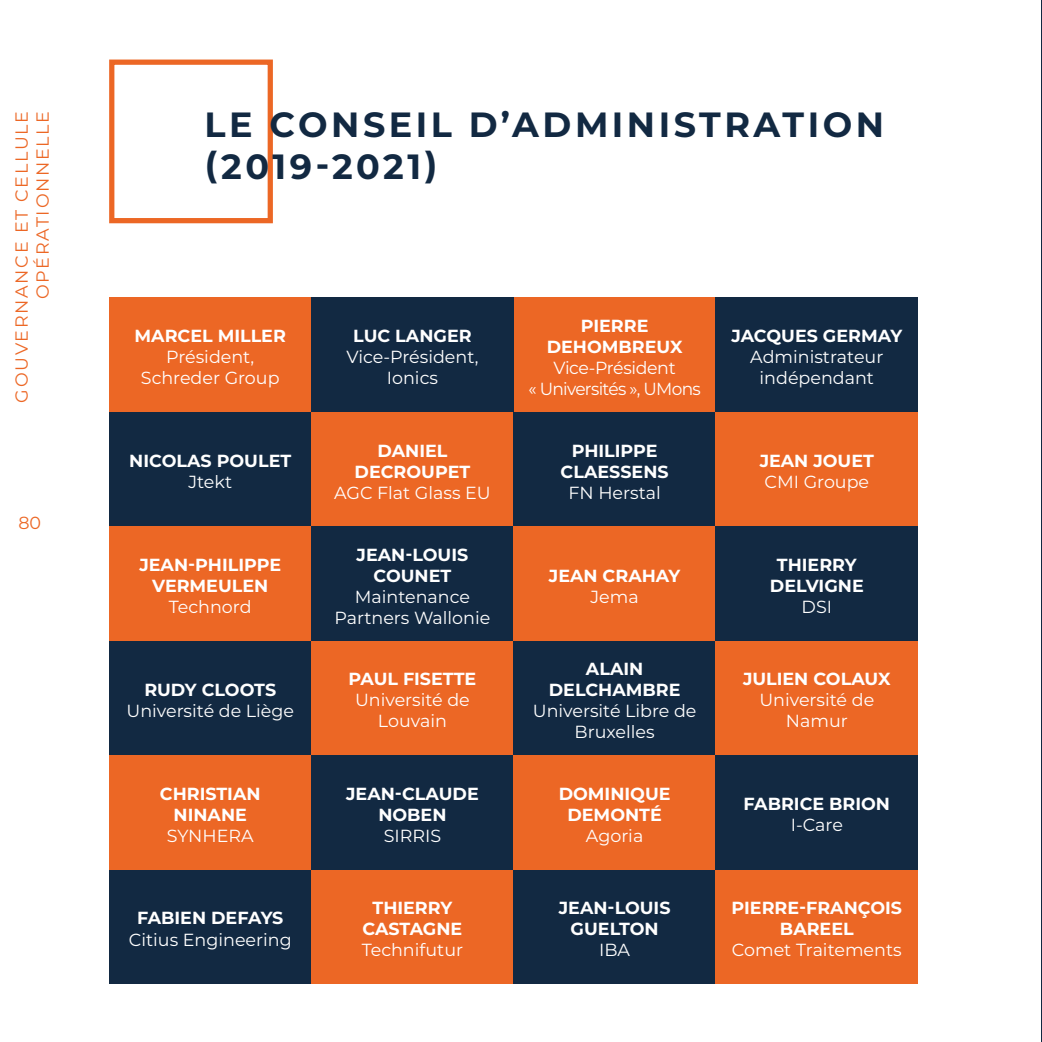
<style>
.page{position:relative;width:1042px;height:1042px;background:#fff}
.page>*{position:absolute;margin:0;border:0;box-sizing:border-box;transform-origin:0 0}
.t1{font:700 35px/42px "Montserrat";letter-spacing:.1em;color:#122942}
.t2{font:700 17.5px/21px "Montserrat";color:#fff;text-align:center}
.t3{font:17.5px/21px "Montserrat";color:#fff;text-align:center}
.t4{font:17.5px/21px "Montserrat";letter-spacing:.1em;color:#ec6725;text-align:right}
.t5{font:17.5px/21px "Montserrat";letter-spacing:-.04em;color:#fff;text-align:center}
</style>
<div class="page">
<hr style="left:1041px;top:0;width:1px;height:1042px;background:#122942">
<div style="left:109px;top:60px;width:164px;height:163px;border:5px solid #ec6725"></div>
<div style="left:109px;top:298px;width:202px;height:114px;background:#ec6725"></div>
<div style="left:513px;top:298px;width:203px;height:114px;background:#ec6725"></div>
<div style="left:311px;top:298px;width:202px;height:114px;background:#122942"></div>
<div style="left:716px;top:298px;width:202px;height:114px;background:#122942"></div>
<div style="left:109px;top:412px;width:202px;height:114px;background:#122942"></div>
<div style="left:109px;top:641px;width:202px;height:114px;background:#122942"></div>
<div style="left:109px;top:869px;width:202px;height:114px;background:#122942"></div>
<div style="left:109px;top:526px;width:202px;height:115px;background:#ec6725"></div>
<div style="left:109px;top:755px;width:202px;height:114px;background:#ec6725"></div>
<div style="left:311px;top:412px;width:202px;height:114px;background:#ec6725"></div>
<div style="left:311px;top:641px;width:202px;height:114px;background:#ec6725"></div>
<div style="left:311px;top:869px;width:202px;height:114px;background:#ec6725"></div>
<div style="left:311px;top:526px;width:202px;height:115px;background:#122942"></div>
<div style="left:311px;top:755px;width:202px;height:114px;background:#122942"></div>
<div style="left:513px;top:412px;width:203px;height:114px;background:#122942"></div>
<div style="left:513px;top:641px;width:203px;height:114px;background:#122942"></div>
<div style="left:513px;top:869px;width:203px;height:114px;background:#122942"></div>
<div style="left:513px;top:526px;width:203px;height:115px;background:#ec6725"></div>
<div style="left:513px;top:755px;width:203px;height:114px;background:#ec6725"></div>
<div style="left:716px;top:412px;width:202px;height:114px;background:#ec6725"></div>
<div style="left:716px;top:641px;width:202px;height:114px;background:#ec6725"></div>
<div style="left:716px;top:869px;width:202px;height:114px;background:#ec6725"></div>
<div style="left:716px;top:526px;width:202px;height:115px;background:#122942"></div>
<div style="left:716px;top:755px;width:202px;height:114px;background:#122942"></div>
<p class="t4" style="left:10px;top:403px;width:293px;rotate:-90deg">GOUVERNANCE ET CELLULE<br>OPÉRATIONNELLE</p>
<p class="t4" style="left:18px;top:512px;width:24px">80</p>
<h1 class="t1" style="left:205px;top:102px;width:681px">LE CONSEIL D’ADMINISTRATION (2019-2021)</h1>
<p class="t2" style="left:135px;top:325px;width:153px">MARCEL MILLER</p>
<p class="t3" style="left:141px;top:346px;width:140px">Président,<br>Schreder Group</p>
<p class="t2" style="left:129px;top:449px;width:163px">NICOLAS POULET</p>
<p class="t3" style="left:188px;top:471px;width:45px">Jtekt</p>
<p class="t2" style="left:139px;top:553px;width:143px">JEAN-PHILIPPE<br>VERMEULEN</p>
<p class="t3" style="left:169px;top:596px;width:84px">Technord</p>
<p class="t2" style="left:144px;top:678px;width:133px">RUDY CLOOTS</p>
<p class="t3" style="left:126px;top:699px;width:169px">Université de Liège</p>
<p class="t2" style="left:160px;top:782px;width:102px">CHRISTIAN<br>NINANE</p>
<p class="t3" style="left:167px;top:824px;width:88px">SYNHERA</p>
<p class="t2" style="left:137px;top:907px;width:148px">FABIEN DEFAYS</p>
<p class="t3" style="left:129px;top:928px;width:164px">Citius Engineering</p>
<p class="t2" style="left:353px;top:325px;width:120px">LUC LANGER</p>
<p class="t3" style="left:346px;top:346px;width:133px">Vice-Président,<br>Ionics</p>
<p class="t2" style="left:355px;top:439px;width:117px">DANIEL<br>DECROUPET</p>
<p class="t3" style="left:334px;top:481px;width:158px">AGC Flat Glass EU</p>
<p class="t2" style="left:357px;top:543px;width:113px">JEAN-LOUIS<br>COUNET</p>
<p class="t3" style="left:334px;top:585px;width:157px">Maintenance<br>Partners Wallonie</p>
<p class="t2" style="left:348px;top:668px;width:129px">PAUL FISETTE</p>
<p class="t3" style="left:355px;top:689px;width:116px">Université de<br>Louvain</p>
<p class="t2" style="left:346px;top:782px;width:134px">JEAN-CLAUDE<br>NOBEN</p>
<p class="t3" style="left:384px;top:824px;width:59px">SIRRIS</p>
<p class="t2" style="left:362px;top:896px;width:101px">THIERRY<br>CASTAGNE</p>
<p class="t3" style="left:362px;top:938px;width:103px">Technifutur</p>
<p class="t2" style="left:547px;top:314px;width:137px">PIERRE<br>DEHOMBREUX</p>
<p class="t5" style="left:528px;top:356px;width:174px">Vice-Président<br>« Universités », UMons</p>
<p class="t2" style="left:560px;top:439px;width:110px">PHILIPPE<br>CLAESSENS</p>
<p class="t3" style="left:568px;top:481px;width:94px">FN Herstal</p>
<p class="t2" style="left:549px;top:564px;width:133px">JEAN CRAHAY</p>
<p class="t3" style="left:590px;top:585px;width:50px">Jema</p>
<p class="t2" style="left:549px;top:657px;width:133px">ALAIN<br>DELCHAMBRE</p>
<p class="t3" style="left:533px;top:699px;width:165px">Université Libre de<br>Bruxelles</p>
<p class="t2" style="left:559px;top:782px;width:113px">DOMINIQUE<br>DEMONTÉ</p>
<p class="t3" style="left:586px;top:824px;width:59px">Agoria</p>
<p class="t2" style="left:559px;top:896px;width:113px">JEAN-LOUIS<br>GUELTON</p>
<p class="t3" style="left:599px;top:938px;width:33px">IBA</p>
<p class="t2" style="left:731px;top:325px;width:172px">JACQUES GERMAY</p>
<p class="t3" style="left:750px;top:346px;width:135px">Administrateur indépendant</p>
<p class="t2" style="left:759px;top:449px;width:116px">JEAN JOUET</p>
<p class="t3" style="left:764px;top:471px;width:106px">CMI Groupe</p>
<p class="t2" style="left:770px;top:553px;width:95px">THIERRY<br>DELVIGNE</p>
<p class="t3" style="left:801px;top:596px;width:32px">DSI</p>
<p class="t2" style="left:743px;top:668px;width:149px">JULIEN COLAUX</p>
<p class="t3" style="left:759px;top:689px;width:116px">Université de<br>Namur</p>
<p class="t2" style="left:743px;top:792px;width:148px">FABRICE BRION</p>
<p class="t3" style="left:791px;top:814px;width:54px">I-Care</p>
<p class="t2" style="left:731px;top:896px;width:172px">PIERRE-FRANÇOIS<br>BAREEL</p>
<p class="t3" style="left:732px;top:938px;width:171px">Comet Traitements</p>
</div>
